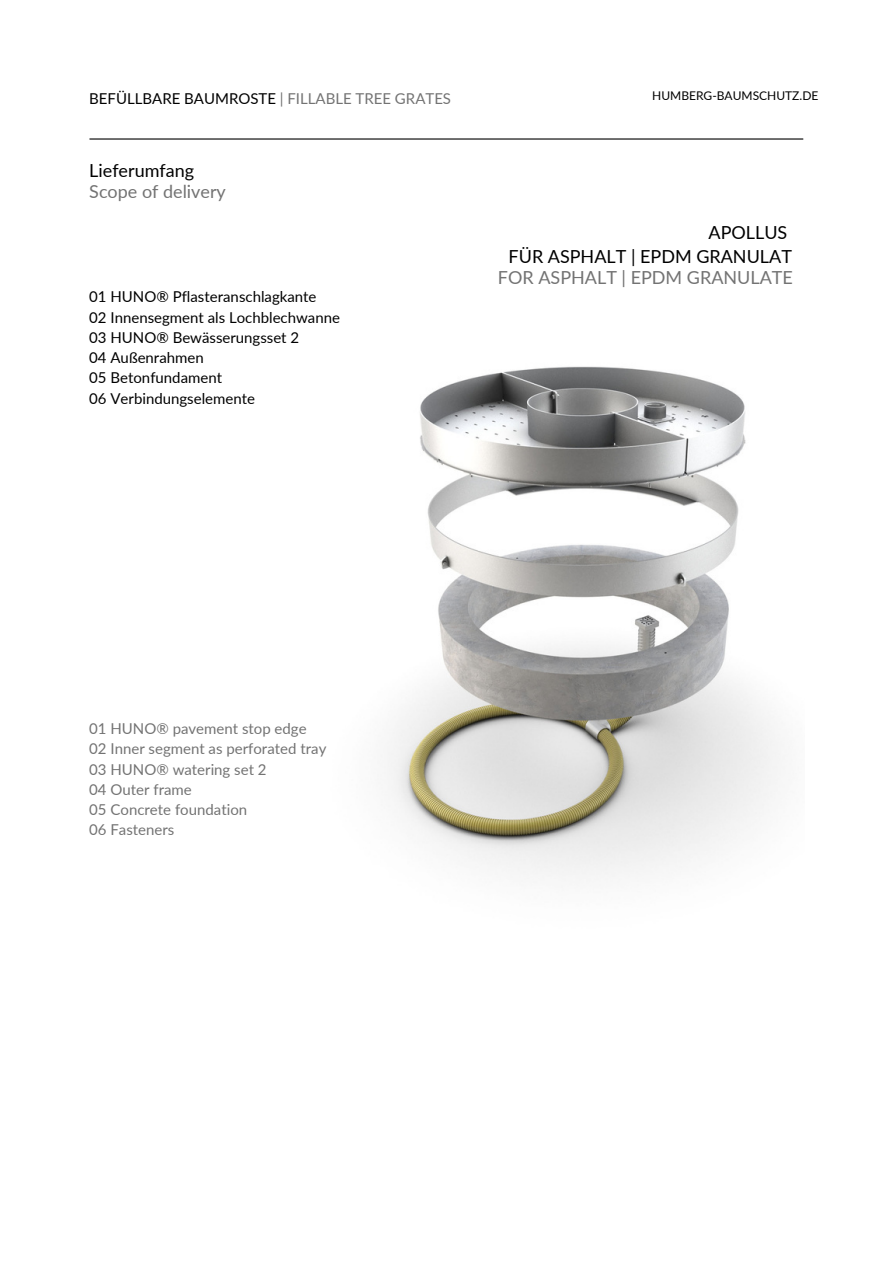
<style>
.page{position:relative;width:893px;height:1264px;background:#fff}
.page>*{position:absolute;margin:0;border:0;box-sizing:border-box;transform-origin:0 0}
.t1{font:18px/24px "Lato";color:#000;text-align:right}
.t2{font:18px "Lato";color:#737373}
.t3{font:15px/20.2px "Lato";color:#000}
.t4{font:15px/20.2px "Lato";color:#737373}
.t5{font:12px "Lato";color:#000}
.s1{color:#737373}
</style>
<div class="page">
<hr style="left:90px;top:138px;width:712px;height:2px;background:#000">
<img style="left:388px;top:366px;width:392px;height:511px">
<p class="t3" style="left:89px;top:87px;width:363px">BEFÜLLBARE BAUMROSTE <span class="s1">| FILLABLE TREE GRATES</span></p>
<p class="t5" style="left:652px;top:87px;width:167px">HUMBERG-BAUMSCHUTZ.DE</p>
<p class="t1" style="left:89px;top:157px;width:106px">Lieferumfang</p>
<p class="t2" style="left:89px;top:178px;width:138px">Scope of delivery</p>
<p class="t3" style="left:89px;top:286px;width:252px">01 HUNO® Pflasteranschlagkante<br>02 Innensegment als Lochblechwanne<br>03 HUNO® Bewässerungsset 2<br>04 Außenrahmen<br>05 Betonfundament<br>06 Verbindungselemente</p>
<p class="t4" style="left:89px;top:718px;width:238px">01 HUNO® pavement stop edge<br>02 Inner segment as perforated tray<br>03 HUNO® watering set 2<br>04 Outer frame<br>05 Concrete foundation<br>06 Fasteners</p>
<p class="t1" style="left:508px;top:220px;width:285px">APOLLUS<br>FÜR ASPHALT | EPDM GRANULAT</p>
<p class="t2" style="left:498px;top:265px;width:296px">FOR ASPHALT | EPDM GRANULATE</p>
</div>
